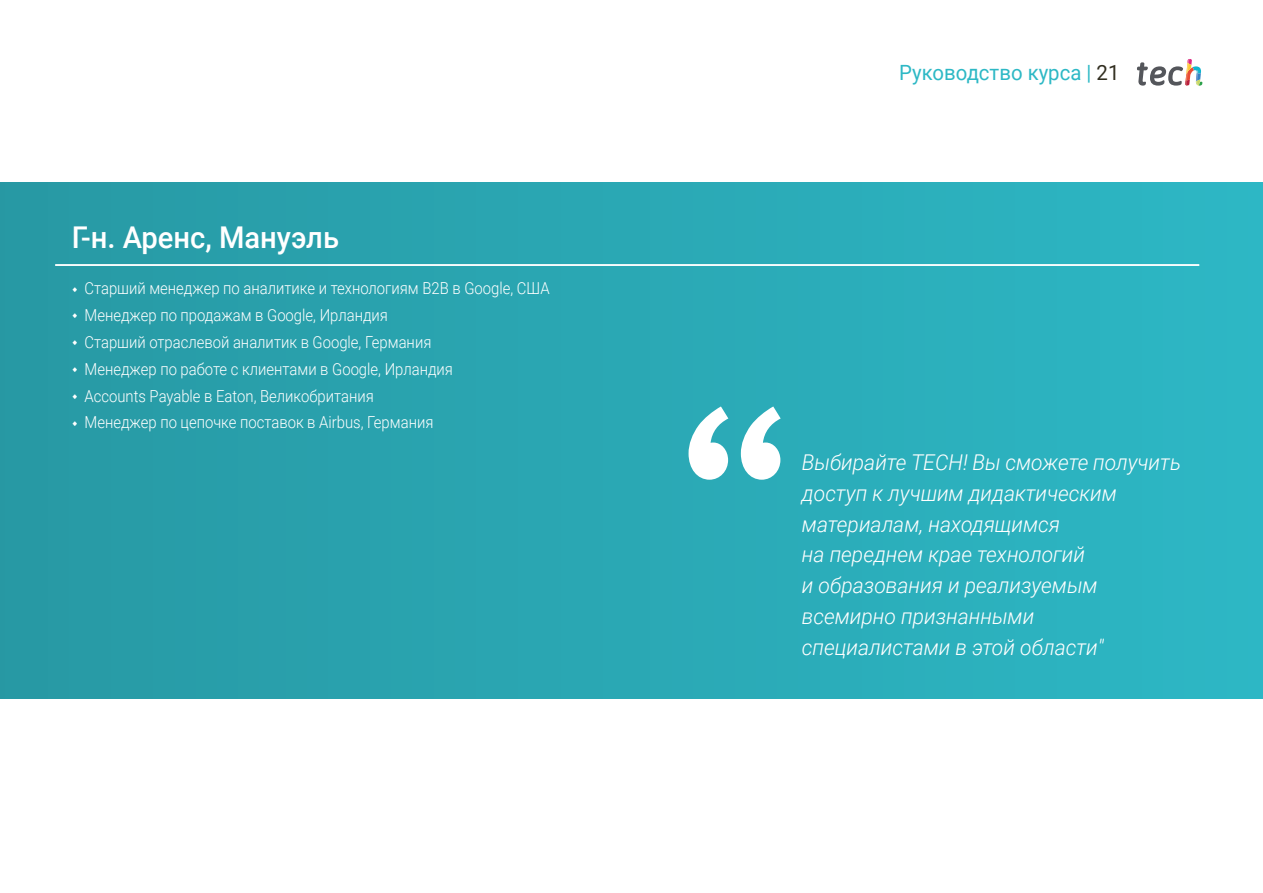
<style>
.page{position:relative;width:1263px;height:893px;background:#fff}
.page>*{position:absolute;margin:0;border:0;box-sizing:border-box;transform-origin:0 0}
.t1{font:500 30px "Roboto";color:#fff}
.t2{font:italic 300 21.75px/30.8px "Roboto";color:#fff}
.t3{font:21px "Roboto";color:#2db8c5}
.t4{font:300 16.5px/26.7px "Roboto";color:#fff;scale:.9 1}
.s1{color:#312e20}
</style>
<div class="page">
<div style="left:0;top:182px;width:1263px;height:516px;background:linear-gradient(to right,#2799a4,#2db7c5)"></div>
<svg style="left:1137px;top:59px;width:65px;height:27px"></svg>
<hr style="left:55px;top:264px;width:1144px;height:2px;background:#fff">
<svg style="left:688px;top:406px;width:93px;height:74px"></svg>
<svg style="left:73px;top:287px;width:4px;height:5px"></svg>
<svg style="left:73px;top:314px;width:4px;height:5px"></svg>
<svg style="left:73px;top:340px;width:4px;height:5px"></svg>
<svg style="left:73px;top:367px;width:4px;height:5px"></svg>
<svg style="left:73px;top:394px;width:4px;height:5px"></svg>
<svg style="left:73px;top:421px;width:4px;height:5px"></svg>
<h1 class="t1" style="left:72px;top:216px;width:269px">Г-н. Аренс, Мануэль</h1>
<p class="t4" style="left:85px;top:275px;width:518px">Старший менеджер по аналитике и технологиям B2B в Google, США Менеджер по продажам в Google, Ирландия<br>Старший отраслевой аналитик в Google, Германия<br>Менеджер по работе с клиентами в Google, Ирландия<br>Accounts Payable в Eaton, Великобритания<br>Менеджер по цепочке поставок в Airbus, Германия</p>
<p class="t3" style="left:899px;top:57px;width:222px">Руководство курса | <span class="s1">21</span></p>
<h2 class="t2" style="left:802px;top:446px;width:381px">Выбирайте TECH! Вы сможете получить доступ к лучшим дидактическим материалам, находящимся<br>на переднем крае технологий<br>и образования и реализуемым всемирно признанными специалистами в этой области"</h2>
</div>
